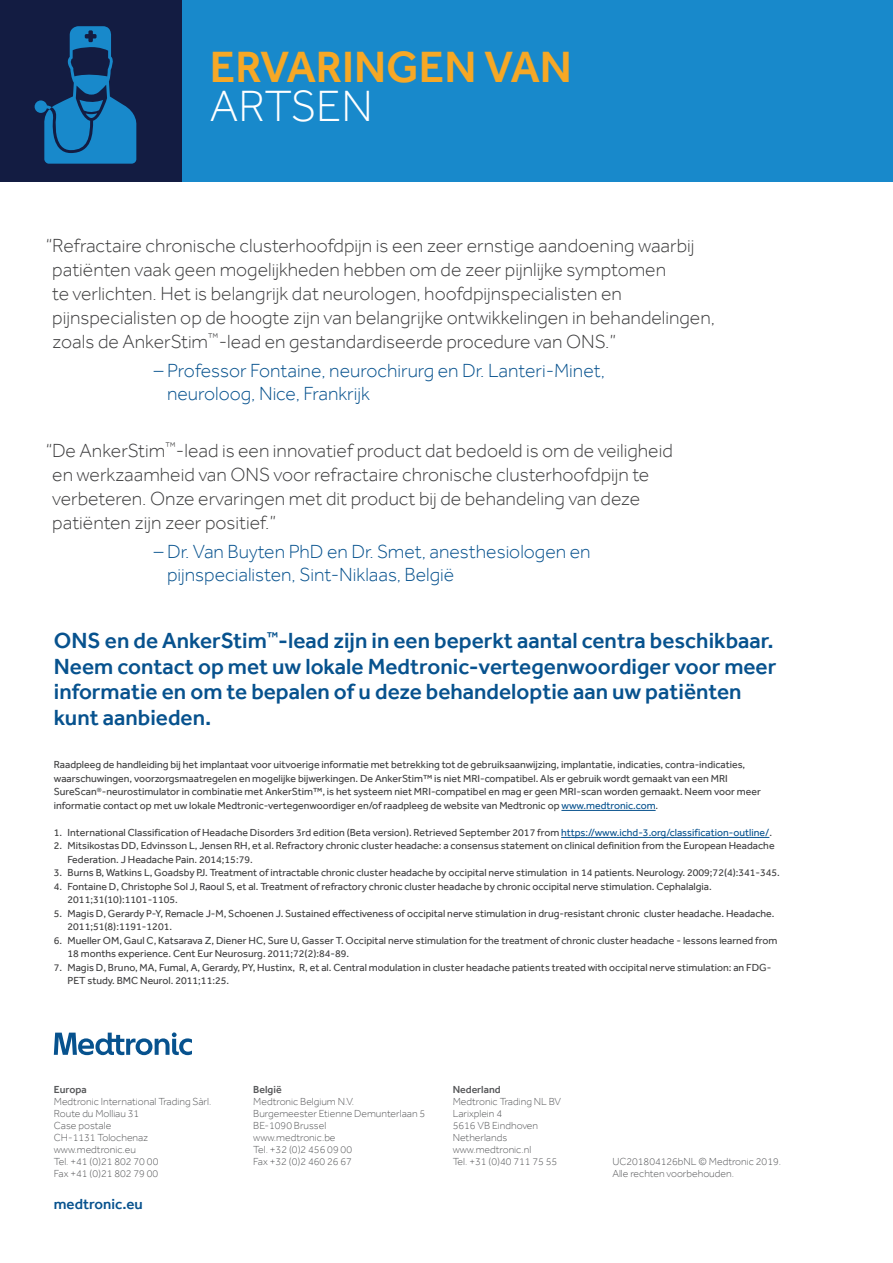
<style>
.page{position:relative;width:893px;height:1263px;background:#fff}
.page>*{position:absolute;margin:0;border:0;box-sizing:border-box;transform-origin:0 0}
.t1{font:500 45px "Effra";color:#f6a826}
.t2{font:300 45px "Effra";color:#fff}
.t3{font:500 22.5px/25.5px "Effra";color:#07528e}
.t4{font:300 19.5px/24px "Effra";color:#3e3e3f}
.t5{font:300 19.5px/22.5px "Effra";color:#07528e}
.t6{font:500 15px "Effra";color:#07528e}
.t7{font:10.5px/13.5px "Effra";color:#3e3e3f}
.t8{font:300 10.5px/12px "Effra";color:#57585a}
.t9{font:500 10.5px "Effra";color:#57585a}
.s1{color:#07528e}
</style>
<div class="page">
<div style="left:181px;top:0;width:712px;height:182px;background:#1889cb"></div>
<div style="left:0;top:0;width:181px;height:182px;background:#131c42"></div>
<svg style="left:35px;top:26px;width:102px;height:138px"></svg>
<hr style="left:561px;top:810px;width:95px;height:1px;background:#07528e">
<hr style="left:561px;top:837px;width:208px;height:1px;background:#07528e">
<svg style="left:54px;top:1032px;width:138px;height:23px"></svg>
<h1 class="t1" style="left:210px;top:40px;width:363px">ERVARINGEN VAN</h1>
<h1 class="t2" style="left:210px;top:81px;width:164px">ARTSEN</h1>
<p class="t4" style="left:52px;top:233px;width:664px;text-indent:-6px">“Refractaire chronische clusterhoofdpijn is een zeer ernstige aandoening waarbij patiënten vaak geen mogelijkheden hebben om de zeer pijnlijke symptomen<br>te verlichten. Het is belangrijk dat neurologen, hoofdpijnspecialisten en pijnspecialisten op de hoogte zijn van belangrijke ontwikkelingen in behandelingen, zoals de AnkerStim<sup>™</sup>-lead en gestandardiseerde procedure van ONS.”</p>
<h3 class="t5" style="left:167px;top:359px;width:439px;text-indent:-13px">– Professor Fontaine, neurochirurg en Dr. Lanteri-Minet, neuroloog, Nice, Frankrijk</h3>
<p class="t4" style="left:52px;top:438px;width:622px;text-indent:-6px">“De AnkerStim<sup>™</sup>-lead is een innovatief product dat bedoeld is om de veiligheid en werkzaamheid van ONS voor refractaire chronische clusterhoofdpijn te verbeteren. Onze ervaringen met dit product bij de behandeling van deze patiënten zijn zeer positief.”</p>
<h3 class="t5" style="left:167px;top:540px;width:425px;text-indent:-13px">– Dr. Van Buyten PhD en Dr. Smet, anesthesiologen en pijnspecialisten, Sint-Niklaas, België</h3>
<h2 class="t3" style="left:54px;top:628px;width:724px">ONS en de AnkerStim<sup>™</sup>-lead zijn in een beperkt aantal centra beschikbaar.<br>Neem contact op met uw lokale Medtronic-vertegenwoordiger voor meer informatie en om te bepalen of u deze behandeloptie aan uw patiënten kunt aanbieden.</h2>
<p class="t7" style="left:54px;top:758px;width:708px">Raadpleeg de handleiding bij het implantaat voor uitvoerige informatie met betrekking tot de gebruiksaanwijzing, implantatie, indicaties, contra-indicaties, waarschuwingen, voorzorgsmaatregelen en mogelijke bijwerkingen. De AnkerStim™ is niet MRI-compatibel. Als er gebruik wordt gemaakt van een MRI SureScan<sup>®</sup>-neurostimulator in combinatie met AnkerStim™, is het systeem niet MRI-compatibel en mag er geen MRI-scan worden gemaakt. Neem voor meer informatie contact op met uw lokale Medtronic-vertegenwoordiger en/of raadpleeg de website van Medtronic op <span class="s1">www.medtronic.com</span>.</p>
<p class="t7" style="left:54px;top:825px;width:720px">1. International Classification of Headache Disorders 3rd edition (Beta version). Retrieved September 2017 from <span class="s1">https://www.ichd-3.org/classification-outline/</span>.</p>
<p class="t7" style="left:68px;top:839px;width:709px;text-indent:-14px">2. Mitsikostas DD, Edvinsson L, Jensen RH, et al. Refractory chronic cluster headache: a consensus statement on clinical definition from the European Headache<br>Federation. J Headache Pain. 2014;15:79.</p>
<p class="t7" style="left:54px;top:866px;width:728px">3. Burns B, Watkins L, Goadsby PJ. Treatment of intractable chronic cluster headache by occipital nerve stimulation in 14 patients. Neurology. 2009;72(4):341-345.</p>
<p class="t7" style="left:68px;top:879px;width:646px;text-indent:-14px">4. Fontaine D, Christophe Sol J, Raoul S, et al. Treatment of refractory chronic cluster headache by chronic occipital nerve stimulation. Cephalalgia.<br>2011;31(10):1101-1105.</p>
<p class="t7" style="left:68px;top:906px;width:708px;text-indent:-14px">5. Magis D, Gerardy P-Y, Remacle J-M, Schoenen J. Sustained effectiveness of occipital nerve stimulation in drug-resistant chronic cluster headache. Headache.<br>2011;51(8):1191-1201.</p>
<p class="t7" style="left:68px;top:933px;width:711px;text-indent:-14px">6. Mueller OM, Gaul C, Katsarava Z, Diener HC, Sure U, Gasser T. Occipital nerve stimulation for the treatment of chronic cluster headache - lessons learned from<br>18 months experience. Cent Eur Neurosurg. 2011;72(2):84-89.</p>
<p class="t7" style="left:68px;top:960px;width:705px;text-indent:-14px">7. Magis D, Bruno, MA, Fumal, A, Gerardy, PY, Hustinx, R, et al. Central modulation in cluster headache patients treated with occipital nerve stimulation: an FDG-<br>PET study. BMC Neurol. 2011;11:25.</p>
<p class="t9" style="left:54px;top:1083px;width:34px">Europa</p>
<p class="t8" style="left:54px;top:1095px;width:159px">Medtronic International Trading Sàrl.<br>Route du Molliau 31<br>Case postale<br>CH-1131 Tolochenaz www.medtronic.eu<br>Tel. +41 (0)21 802 70 00<br>Fax +41 (0)21 802 79 00</p>
<h3 class="t6" style="left:54px;top:1195px;width:90px">medtronic.eu</h3>
<p class="t9" style="left:253px;top:1083px;width:30px">België</p>
<p class="t8" style="left:253px;top:1095px;width:173px">Medtronic Belgium N.V.<br>Burgemeester Etienne Demunterlaan 5<br>BE-1090 Brussel<br>www.medtronic.be<br>Tel. +32 (0)2 456 09 00<br>Fax +32 (0)2 460 26 67</p>
<p class="t9" style="left:453px;top:1083px;width:50px">Nederland</p>
<p class="t8" style="left:453px;top:1095px;width:110px">Medtronic Trading NL BV<br>Larixplein 4<br>5616 VB Eindhoven<br>Netherlands www.medtronic.nl<br>Tel. +31 (0)40 711 75 55</p>
<p class="t8" style="left:612px;top:1155px;width:170px">UC201804126bNL © Medtronic 2019.<br>Alle rechten voorbehouden.</p>
</div>
